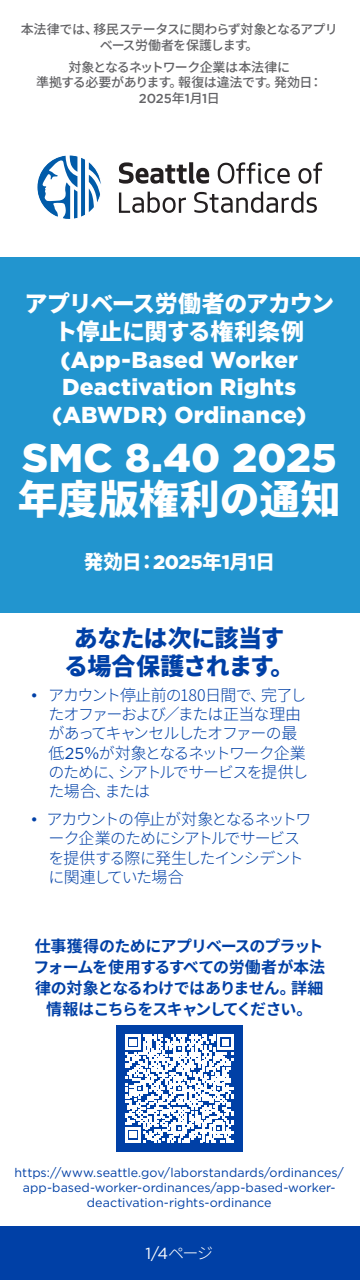
<style>
.page{position:relative;width:360px;height:1280px;background:#fff}
.page>*{position:absolute;margin:0;border:0;box-sizing:border-box;transform-origin:0 0}
.t1{font:900 40px "Gotham";letter-spacing:.005em;color:#fff}
.t2{font:900 40px "Noto Sans CJ Kjp";letter-spacing:.005em;color:#fff}
.t3{font:900 24px/27.5px "Noto Sans CJ Kjp";letter-spacing:-.025em;color:#0040a6;text-align:center}
.t4{font:900 23px/27.6px "Gotham";letter-spacing:.01em;color:#fff;text-align:center}
.t5{font:900 23px/27.6px "Noto Sans CJ Kjp";letter-spacing:-.02em;color:#fff;text-align:center}
.t6{font:900 19.5px "Noto Sans CJ Kjp";color:#fff}
.t7{font:300 16px/19.2px "Noto Sans CJ Kjp";letter-spacing:-.07em;color:#0040a6}
.t8{font:700 16px/21px "Noto Sans CJ Kjp";letter-spacing:-.05em;color:#0040a6;text-align:center}
.t9{font:16px "Gotham";color:#fff}
.t10{font:500 13px/15.6px "Noto Sans CJ Kjp";letter-spacing:-.04em;color:#636366;text-align:center}
.t11{font:500 13px "Gotham";color:#636366}
.t12{font:12.5px/15px "Gotham";letter-spacing:.005em;color:#0040a6;text-align:center}
.s1{font-family:"Noto Sans CJ Kjp"}
.s2{font-family:"Gotham"}
.s3{font-family:"Gotham";font-weight:400}
.s4{font-family:"Koz Go Pr 6 N";font-weight:400}
.s5{font-family:"Noto Sans CJ Kjp";font-weight:300}
</style>
<div class="page">
<div style="left:0;top:1227px;width:360px;height:53px;background:#0040a6"></div>
<svg style="left:119px;top:162px;width:90px;height:22px"></svg>
<svg style="left:218px;top:162px;width:72px;height:22px"></svg>
<svg style="left:298px;top:162px;width:24px;height:22px"></svg>
<svg style="left:119px;top:192px;width:67px;height:21px"></svg>
<svg style="left:194px;top:192px;width:123px;height:21px"></svg>
<svg style="left:37px;top:155px;width:64px;height:64px"></svg>
<div style="left:0;top:257px;width:360px;height:356px;background:#2295cf"></div>
<div style="left:116px;top:1025px;width:127px;height:127px;background:#0040a6"></div>
<svg style="left:125px;top:1034px;width:108px;height:108px"></svg>
<p class="t10" style="left:21px;top:22px;width:319px">本法律では、移民ステータスに関わらず対象となるアプリベース労働者を保護します。</p>
<p class="t10" style="left:36px;top:59px;width:288px">対象となるネットワーク企業は本法律に<br>準拠する必要があります。報復は違法です。発効日：</p>
<p class="t11" style="left:139px;top:91px;width:82px">2025<span class="s1">年</span>1<span class="s1">月</span>1<span class="s1">日</span></p>
<h3 class="t5" style="left:24px;top:291px;width:311px">アプリベース労働者のアカウント停止に関する権利条例</h3>
<h3 class="t4" style="left:52px;top:345px;width:256px">(App-Based Worker<br>Deactivation Rights (ABWDR) Ordinance)</h3>
<h1 class="t1" style="left:22px;top:435px;width:316px">SMC 8.40 2025</h1>
<h1 class="t2" style="left:18px;top:477px;width:325px">年度版権利の通知</h1>
<p class="t6" style="left:84px;top:551px;width:193px">発効日：<span class="s2">2025</span>年<span class="s2">1</span>月<span class="s2">1</span>日</p>
<h2 class="t3" style="left:64px;top:625px;width:232px">あなたは次に該当する場合保護されます。</h2>
<p class="t7" style="left:49px;top:686px;width:261px;text-indent:-18px"><span class="s3">•</span> アカウント停止前の180日間で、完了したオファーおよび／または正当な理由があってキャンセルしたオファーの最低<span class="s3">25</span><span class="s4">％</span>が対象となるネットワーク企業のために、シアトルでサービスを提供した場合、または</p>
<p class="t7" style="left:49px;top:810px;width:264px;text-indent:-18px"><span class="s3">•</span> アカウントの停止が対象となるネットワーク企業のためにシアトルでサービスを提供する際に発生したインシデントに関連していた場合</p>
<p class="t8" style="left:33px;top:936px;width:293px">仕事獲得のためにアプリベースのプラットフォームを使用するすべての労働者が本法律の対象となるわけではありません。詳細情報はこちらをスキャンしてください。</p>
<p class="t12" style="left:15px;top:1165px;width:331px">https://www.seattle.gov/laborstandards/ordinances/ app-based-worker-ordinances/app-based-worker&shy;deactivation-rights-ordinance</p>
<p class="t9" style="left:146px;top:1244px;width:69px">1/4<span class="s5">ページ</span></p>
</div>
